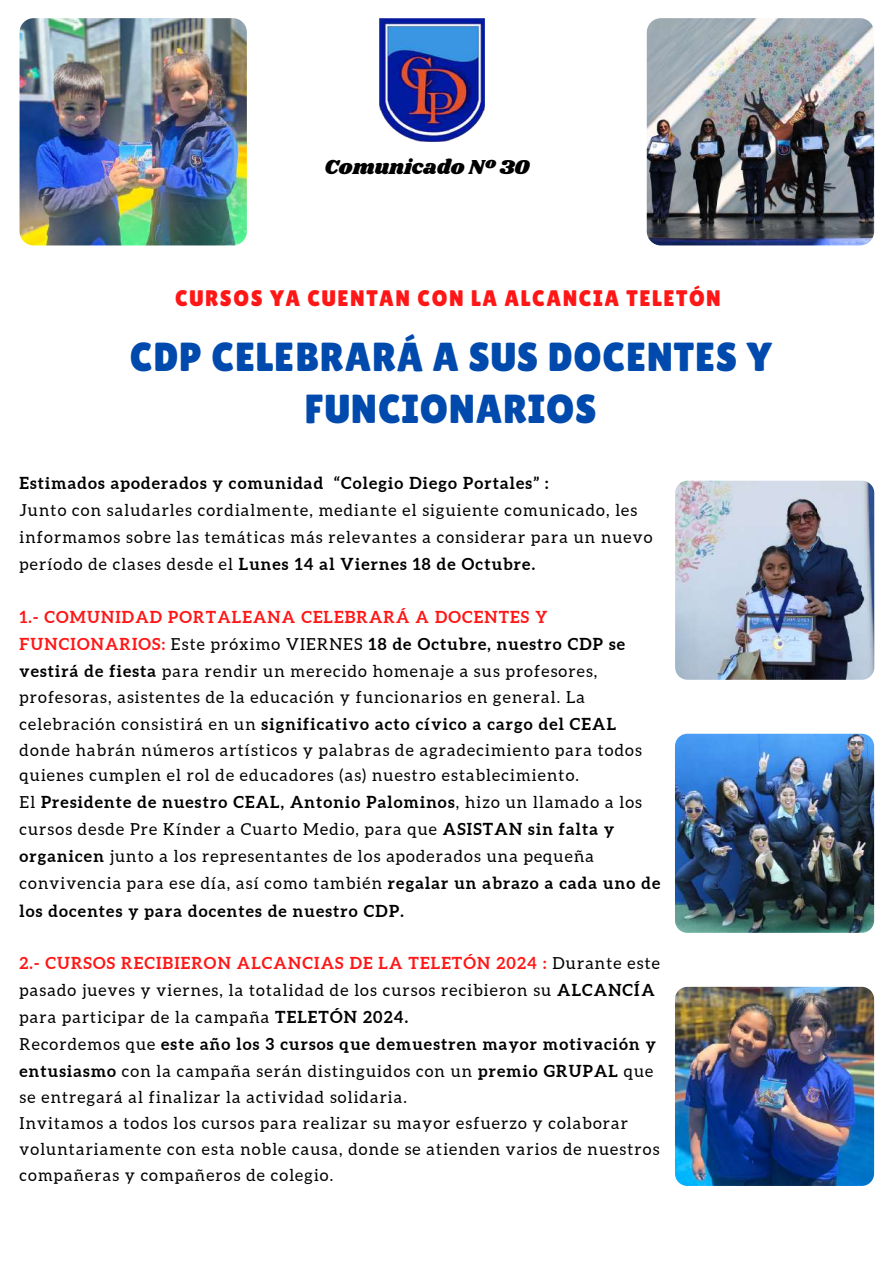
<style>
.page{position:relative;width:894px;height:1264px;background:#fff}
.page>*{position:absolute;margin:0;border:0;box-sizing:border-box;transform-origin:0 0}
.t1{font:40.5px/51.8px "Lilita One";letter-spacing:.02em;color:#004aad;text-align:center}
.t2{font:22.5px "Lilita One";letter-spacing:.07em;color:#ff1616}
.t3{font:21px "Shrikhand";color:#000}
.t4{font:16.5px/26.7px "Aleo";letter-spacing:.07em;color:#000}
.t5{font:700 16.5px "Aleo";letter-spacing:.07em;color:#000}
.s1{font-weight:700}
.s2{font-weight:700;color:#ff1616}
</style>
<div class="page">
<img style="left:379px;top:18px;width:105px;height:124px">
<img style="left:675px;top:480px;width:199px;height:199px;border-radius:12px">
<img style="left:674px;top:733px;width:199px;height:199px;border-radius:12px">
<img style="left:674px;top:986px;width:199px;height:199px;border-radius:12px">
<img style="left:20px;top:18px;width:227px;height:227px;border-radius:14px">
<img style="left:646px;top:18px;width:227px;height:227px;border-radius:14px">
<p class="t3" style="left:324px;top:152px;width:206px">Comunicado Nº 30</p>
<h2 class="t2" style="left:175px;top:285px;width:547px">CURSOS YA CUENTAN CON LA ALCANCIA TELETÓN</h2>
<h1 class="t1" style="left:130px;top:330px;width:643px">CDP CELEBRARÁ A SUS DOCENTES Y<br>FUNCIONARIOS</h1>
<p class="t5" style="left:20px;top:473px;width:530px">Estimados apoderados y comunidad “Colegio Diego Portales” :</p>
<p class="t4" style="left:20px;top:496px;width:634px">Junto con saludarles cordialmente, mediante el siguiente comunicado, les informamos sobre las temáticas más relevantes a considerar para un nuevo período de clases desde el <span class="s1">Lunes 14 al Viernes 18 de Octubre.</span></p>
<p class="t4" style="left:20px;top:603px;width:642px"><span class="s2">1.- COMUNIDAD PORTALEANA CELEBRARÁ A DOCENTES Y FUNCIONARIOS:</span> Este próximo VIERNES <span class="s1">18 de Octubre, nuestro CDP se vestirá de fiesta</span> para rendir un merecido homenaje a sus profesores, profesoras, asistentes de la educación y funcionarios en general. La celebración consistirá en un <span class="s1">significativo acto cívico a cargo del CEAL </span>donde habrán números artísticos y palabras de agradecimiento para todos quienes cumplen el rol de educadores (as) nuestro establecimiento.<br>El <span class="s1">Presidente de nuestro CEAL, Antonio Palominos</span>, hizo un llamado a los cursos desde Pre Kínder a Cuarto Medio, para que <span class="s1">ASISTAN sin falta y organicen</span> junto a los representantes de los apoderados una pequeña convivencia para ese día, así como también <span class="s1">regalar un abrazo a cada uno de los docentes y para docentes de nuestro CDP.</span></p>
<p class="t4" style="left:20px;top:950px;width:641px"><span class="s2">2.- CURSOS RECIBIERON ALCANCIAS DE LA TELETÓN 2024 :</span> Durante este pasado jueves y viernes, la totalidad de los cursos recibieron su <span class="s1">ALCANCÍA </span>para participar de la campaña <span class="s1">TELETÓN 2024.<br></span>Recordemos que <span class="s1">este año los 3 cursos que demuestren mayor motivación y entusiasmo</span> con la campaña serán distinguidos con un <span class="s1">premio GRUPAL</span> que se entregará al finalizar la actividad solidaria.<br>Invitamos a todos los cursos para realizar su mayor esfuerzo y colaborar voluntariamente con esta noble causa, donde se atienden varios de nuestros compañeras y compañeros de colegio.</p>
</div>
